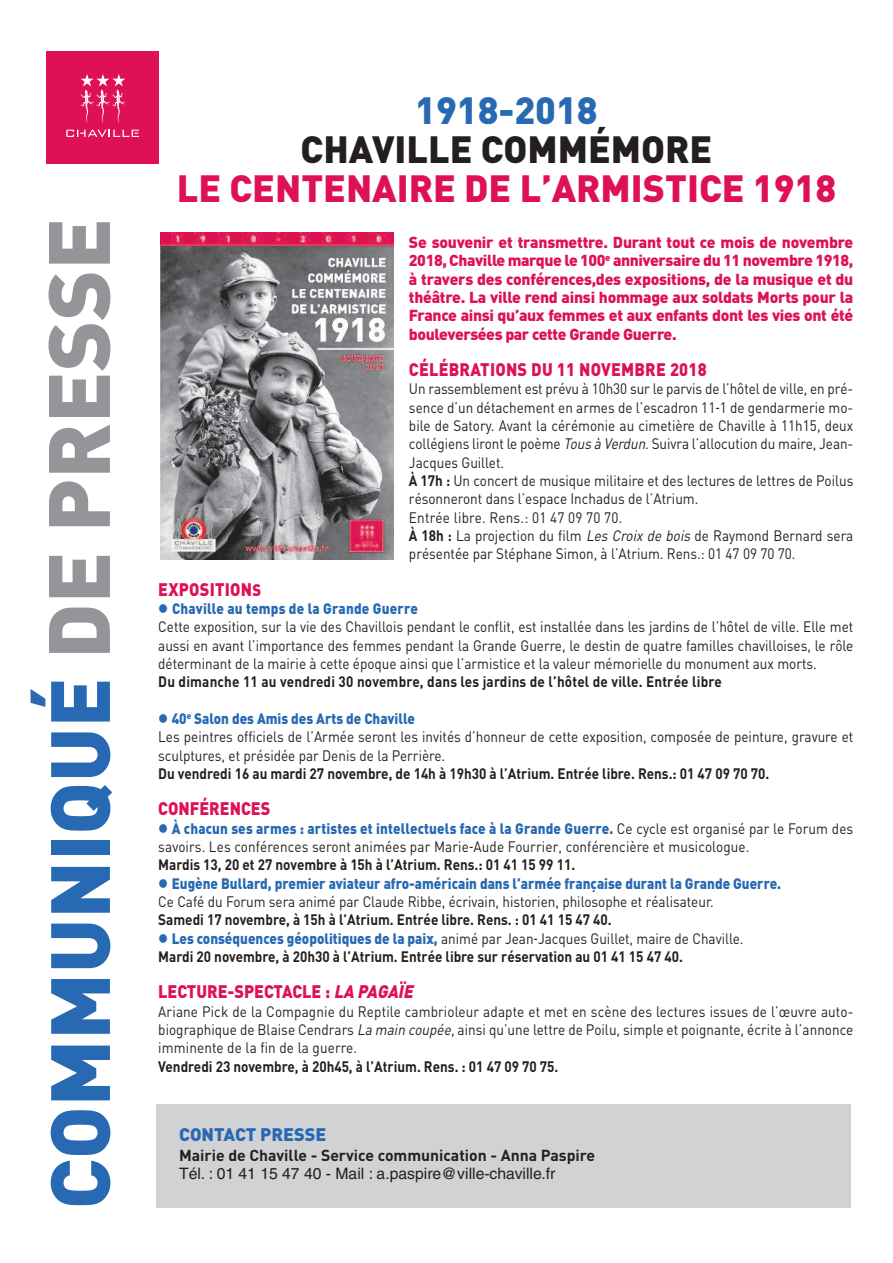
<style>
.page{position:relative;width:893px;height:1263px;background:#fff}
.page>*{position:absolute;margin:0;border:0;box-sizing:border-box;transform-origin:0 0}
.t1{font:900 82.5px "DIN";color:#2869b3}
.t2{font:900 37.5px "DIN";color:#de1154}
.t3{font:900 37.5px "DIN";color:#231f20}
.t4{font:900 37.5px "DIN";color:#2869b3}
.t5{font:900 18px "DIN";letter-spacing:.015em;color:#de1154;scale:.9 1}
.t6{font:900 18px "DIN";color:#2869b3}
.t7{font:900 15.75px/18.3px "DIN";letter-spacing:-.025em;color:#de1154;text-align:justify}
.t8{font:700 15.75px "DIN";color:#231f20}
.t9{font:15.75px "Helvetica";color:#231f20}
.t10{font:15px/18.3px "DIN";color:#231f20;scale:.9 1}
.t11{font:700 15px/18.3px "DIN";color:#231f20;scale:.9 1}
.t12{font:900 15px/18.3px "DIN";color:#2869b3;scale:.9 1}
.s1{font-size:85.5px;color:#939598}
.s2{font-family:"Lucida Grande"}
.s3{font-style:italic}
.s4{font-weight:700}
.s5{font-size:16.5px}
.s6{color:#2869b3}
.s7{font-weight:900;color:#2869b3}
.s8{font-weight:400;color:#231f20}
.s9{font-weight:400}
.s10{font-family:"Lucida Grande";font-weight:400}
</style>
<div class="page">
<div style="left:156px;top:1104px;width:694px;height:103px;background:#d1d2d4"></div>
<div style="left:46px;top:51px;width:113px;height:113px;background:#de1154"></div>
<svg style="left:80px;top:74px;width:46px;height:50px"></svg>
<svg style="left:66px;top:130px;width:73px;height:7px"></svg>
<img style="left:160px;top:233px;width:234px;height:327px">
<h1 class="t1" style="left:33px;top:1209px;width:993px;rotate:-90deg">COMMUNIQUÉ <span class="s1">DE PRESSE</span></h1>
<h2 class="t4" style="left:415px;top:89px;width:184px">1918-2018</h2>
<h2 class="t3" style="left:301px;top:128px;width:413px">CHAVILLE COMMÉMORE</h2>
<h2 class="t2" style="left:177px;top:167px;width:661px">LE CENTENAIRE DE L’ARMISTICE 1918</h2>
<p class="t7" style="left:409px;top:233px;width:446px">Se souvenir et transmettre. Durant tout ce mois de novembre 2018, Chaville marque le 100<sup>e</sup> anniversaire du 11 novembre 1918, à travers des conférences,des expositions, de la musique et du théâtre. La ville rend ainsi hommage aux soldats Morts pour la France ainsi qu’aux femmes et aux enfants dont les vies ont été bouleversées par cette Grande Guerre.</p>
<p class="t5" style="left:409px;top:359px;width:332px">CÉLÉBRATIONS DU 11 NOVEMBRE 2018</p>
<p class="t10" style="left:409px;top:380px;width:495px">Un rassemblement est prévu à 10h30 sur le parvis de l’hôtel de ville, en pré&shy;sence d’un détachement en armes de l’escadron 11<span class="s2">‐</span>1 de gendarmerie mo&shy;bile de Satory. Avant la cérémonie au cimetière de Chaville à 11h15, deux collégiens liront le poème <span class="s3">TousàVerdun.</span>Suivra l’allocution du maire, Jean-Jacques Guillet.<br><span class="s4">À 17h :</span> Un concert de musique militaire et des lectures de lettres de Poilus résonneront dans l’espace Inchadus de l’Atrium.<br>Entrée libre. Rens.: 01 47 09 70 70.<br><span class="s4">À 18h :</span> La projection du film <span class="s3">LesCroixdebois</span>de Raymond Bernard sera présentée par Stéphane Simon, à l’Atrium. Rens.: 01 47 09 70 70.</p>
<p class="t5" style="left:158px;top:579px;width:116px">EXPOSITION<span class="s5">S</span></p>
<p class="t10" style="left:158px;top:600px;width:774px"><span class="s6">●</span> <span class="s7">Chaville au temps de la Grande Guerre<br></span>Cette exposition, sur la vie des Chavillois pendant le conflit, est installée dans les jardins de l’hôtel de ville. Elle met aussi en avant l’importance des femmes pendant la Grande Guerre, le destin de quatre familles chavilloises, le rôle déterminant de la mairie à cette époque ainsi que l’armistice et la valeur mémorielle du monument aux morts.</p>
<p class="t11" style="left:158px;top:673px;width:628px">Du dimanche 11 au vendredi 30 novembre, dans les jardins de l’hôtel de ville. Entrée libre</p>
<p class="t10" style="left:158px;top:709px;width:774px"><span class="s6">●</span> <span class="s7">40</span><sup>e</sup> <span class="s7">Salon des Amis des Arts de Chaville<br></span>Les peintres officiels de l’Armée seront les invités d’honneur de cette exposition, composée de peinture, gravure et sculptures, et présidée par Denis de la Perrière.</p>
<p class="t11" style="left:158px;top:764px;width:680px">Du vendredi 16 au mardi 27 novembre, de 14h à 19h30 à l’Atrium. Entrée libre. Rens.: 01 47 09 70 70.</p>
<p class="t5" style="left:158px;top:799px;width:126px">CONFÉRENCES</p>
<p class="t10" style="left:158px;top:819px;width:774px"><span class="s6">●</span> <span class="s7">À chacun ses armes : artistes et intellectuels face à la Grande Guerre.</span> Ce cycle est organisé par le Forum des savoirs. Les conférences seront animées par Marie<span class="s2">‐</span>Aude Fourrier, conférencière et musicologue.<br><span class="s4">Mardis 13, 20 et 27 novembre à 15h à l’Atrium. Rens.: 01 41 15 99 11.</span></p>
<p class="t12" style="left:158px;top:874px;width:694px">● Eugène Bullard, premier aviateur afro-américain dans l’armée française durant la Grande Guerre.<br><span class="s8">Ce Café du Forum sera animé par Claude Ribbe, écrivain, historien, philosophe et réalisateur.</span></p>
<p class="t11" style="left:158px;top:911px;width:505px">Samedi 17 novembre, à 15h à l’Atrium. Entrée libre. Rens. : 01 41 15 47 40.</p>
<p class="t11" style="left:158px;top:929px;width:652px"><span class="s6">●</span> <span class="s7">Les conséquences géopolitiques de la paix,</span> <span class="s9">animé par Jean</span><span class="s10">‐</span><span class="s9">Jacques Guillet, maire de Chaville.<br></span>Mardi 20 novembre, à 20h30 à l’Atrium. Entrée libre sur réservation au 01 41 15 47 40.</p>
<p class="t5" style="left:158px;top:982px;width:288px">LECTURE-SPECTACLE : <span class="s3">LA PAGAÏE</span></p>
<p class="t10" style="left:158px;top:1002px;width:774px;text-align:justify">Ariane Pick de la Compagnie du Reptile cambrioleur adapte et met en scène des lectures issues de l’œuvre auto&shy;biographique de Blaise Cendrars <span class="s3">Lamaincoupée,</span>ainsi qu’une lettre de Poilu, simple et poignante, écrite à l’annonce imminente de la fin de la guerre.</p>
<p class="t11" style="left:158px;top:1057px;width:446px">Vendredi 23 novembre, à 20h45, à l’Atrium. Rens. : 01 47 09 70 75.</p>
<p class="t6" style="left:179px;top:1124px;width:149px">CONTACT PRESSE</p>
<p class="t8" style="left:179px;top:1146px;width:418px">Mairie de Chaville - Service communication - Anna Paspire</p>
<p class="t9" style="left:179px;top:1167px;width:378px">Tél. : 01 41 15 47 40 - Mail : a.paspire@ville-chaville.fr</p>
</div>
